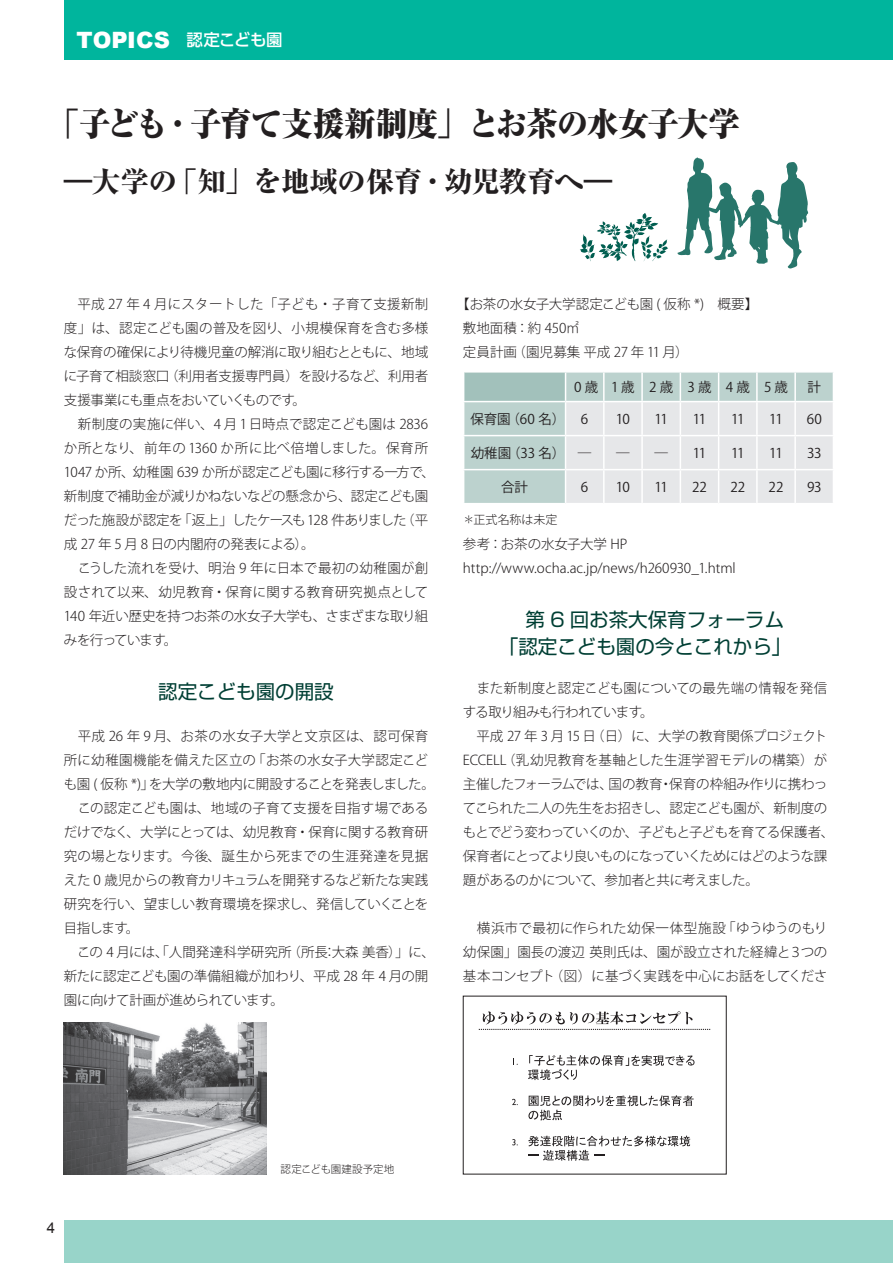
<style>
.page{position:relative;width:893px;height:1263px;background:#fff}
.page>*{position:absolute;margin:0;border:0;box-sizing:border-box;transform-origin:0 0}
.t1{font:800 expanded 33px "Ryumin Pro";letter-spacing:-.025em;color:#231f20;scale:.95 1}
.t2{font:800 28.5px "Ryumin Pro";letter-spacing:-.01em;color:#231f20}
.t3{font:900 22.5px "Arial";letter-spacing:-.005em;color:#fff}
.t4{font:19.5px/27px "Shin Go Pro";color:#003f34;text-align:center}
.t5{font:15px "Arial";color:#231f20}
.t6{font:300 13.5px/24px "Koz Go Pro";letter-spacing:-.015em;color:#231f20}
.t7{font:13.5px "Koz Go Pro";letter-spacing:-.01em;color:#231f20}
.t8{font:13.5px "Koz Go Pro";letter-spacing:.235em;color:#231f20}
.t9{font:300 12px "Koz Go Pro";color:#231f20}
.t10{font:300 10.5px "Koz Go Std";letter-spacing:-.01em;color:#231f20}
.s1{font-family:"UD Shin Go Pro";font-weight:500;font-size:16.5px}
</style>
<div class="page">
<div style="left:64px;top:0;width:829px;height:60px;background:#00b59d"></div>
<div style="left:64px;top:1220px;width:829px;height:43px;background:#98d4c9"></div>
<svg style="left:464px;top:373px;width:101px;height:130px;background:#b7cfca"></svg>
<svg style="left:565px;top:373px;width:268px;height:130px;background:#dde3e3"></svg>
<hr style="left:463px;top:401px;width:103px;height:1px;background:#fff">
<hr style="left:566px;top:401px;width:38px;height:1px;background:#fff">
<hr style="left:565px;top:402px;width:1px;height:33px;background:#fff">
<hr style="left:604px;top:401px;width:38px;height:1px;background:#fff">
<hr style="left:603px;top:402px;width:2px;height:33px;background:#fff">
<hr style="left:642px;top:401px;width:38px;height:1px;background:#fff">
<hr style="left:641px;top:402px;width:2px;height:33px;background:#fff">
<hr style="left:680px;top:401px;width:39px;height:1px;background:#fff">
<hr style="left:680px;top:402px;width:1px;height:33px;background:#fff">
<hr style="left:719px;top:401px;width:38px;height:1px;background:#fff">
<hr style="left:718px;top:402px;width:1px;height:33px;background:#fff">
<hr style="left:757px;top:401px;width:38px;height:1px;background:#fff">
<hr style="left:756px;top:402px;width:2px;height:33px;background:#fff">
<hr style="left:795px;top:401px;width:39px;height:1px;background:#fff">
<hr style="left:794px;top:402px;width:2px;height:33px;background:#fff">
<hr style="left:463px;top:435px;width:103px;height:1px;background:#fff">
<hr style="left:566px;top:435px;width:38px;height:1px;background:#fff">
<hr style="left:565px;top:436px;width:1px;height:33px;background:#fff">
<hr style="left:604px;top:435px;width:38px;height:1px;background:#fff">
<hr style="left:603px;top:436px;width:2px;height:33px;background:#fff">
<hr style="left:642px;top:435px;width:38px;height:1px;background:#fff">
<hr style="left:641px;top:436px;width:2px;height:33px;background:#fff">
<hr style="left:680px;top:435px;width:39px;height:1px;background:#fff">
<hr style="left:680px;top:436px;width:1px;height:33px;background:#fff">
<hr style="left:719px;top:435px;width:38px;height:1px;background:#fff">
<hr style="left:718px;top:436px;width:1px;height:33px;background:#fff">
<hr style="left:757px;top:435px;width:38px;height:1px;background:#fff">
<hr style="left:756px;top:436px;width:2px;height:33px;background:#fff">
<hr style="left:795px;top:435px;width:39px;height:1px;background:#fff">
<hr style="left:794px;top:436px;width:2px;height:33px;background:#fff">
<hr style="left:463px;top:469px;width:103px;height:1px;background:#fff">
<hr style="left:566px;top:469px;width:38px;height:1px;background:#fff">
<hr style="left:565px;top:470px;width:1px;height:33px;background:#fff">
<hr style="left:604px;top:469px;width:38px;height:1px;background:#fff">
<hr style="left:603px;top:470px;width:2px;height:33px;background:#fff">
<hr style="left:642px;top:469px;width:38px;height:1px;background:#fff">
<hr style="left:641px;top:470px;width:2px;height:33px;background:#fff">
<hr style="left:680px;top:469px;width:39px;height:1px;background:#fff">
<hr style="left:680px;top:470px;width:1px;height:33px;background:#fff">
<hr style="left:719px;top:469px;width:38px;height:1px;background:#fff">
<hr style="left:718px;top:470px;width:1px;height:33px;background:#fff">
<hr style="left:757px;top:469px;width:38px;height:1px;background:#fff">
<hr style="left:756px;top:470px;width:2px;height:33px;background:#fff">
<hr style="left:795px;top:469px;width:39px;height:1px;background:#fff">
<hr style="left:794px;top:470px;width:2px;height:33px;background:#fff">
<img style="left:64px;top:1022px;width:203px;height:152px">
<svg style="left:479px;top:1011px;width:232px;height:19px"></svg>
<svg style="left:528px;top:1055px;width:166px;height:25px"></svg>
<svg style="left:512px;top:1099px;width:6px;height:6px"></svg>
<svg style="left:528px;top:1095px;width:166px;height:25px"></svg>
<svg style="left:512px;top:1139px;width:6px;height:6px"></svg>
<svg style="left:528px;top:1136px;width:162px;height:25px"></svg>
<svg style="left:580px;top:213px;width:88px;height:48px"></svg>
<svg style="left:677px;top:157px;width:131px;height:112px"></svg>
<h3 class="t3" style="left:77px;top:23px;width:208px">TOPICS <span class="s1">認定こども園</span></h3>
<h1 class="t1" style="left:48px;top:97px;width:730px">「子ども・子育て支援新制度」とお茶の水女子大学</h1>
<h2 class="t2" style="left:64px;top:159px;width:550px">―大学の「知」を地域の保育・幼児教育へ―</h2>
<p class="t6" style="left:64px;top:292px;width:373px">　平成 27 年 4 月にスタートした「子ども・子育て支援新制度」は、認定こども園の普及を図り、小規模保育を含む多様な保育の確保により待機児童の解消に取り組むとともに、地域に子育て相談窓口（利用者支援専門員）を設けるなど、利用者支援事業にも重点をおいていくものです。<br>　新制度の実施に伴い、4 月 1 日時点で認定こども園は 2836か所となり、前年の 1360 か所に比べ倍増しました。保育所<br>1047 か所、幼稚園 639 か所が認定こども園に移行する一方で、新制度で補助金が減りかねないなどの懸念から、認定こども園だった施設が認定を「返上」したケースも 128 件ありました（平成 27 年 5 月 8 日の内閣府の発表による）。<br>　こうした流れを受け、明治 9 年に日本で最初の幼稚園が創設されて以来、幼児教育・保育に関する教育研究拠点として<br>140 年近い歴史を持つお茶の水女子大学も、さまざまな取り組みを行っています。</p>
<h3 class="t4" style="left:158px;top:675px;width:177px">認定こども園の開設</h3>
<p class="t6" style="left:64px;top:724px;width:373px">　平成 26 年 9 月、お茶の水女子大学と文京区は、認可保育所に幼稚園機能を備えた区立の「お茶の水女子大学認定こども園 ( 仮称 *)」を大学の敷地内に開設することを発表しました。　この認定こども園は、地域の子育て支援を目指す場であるだけでなく、大学にとっては、幼児教育・保育に関する教育研究の場となります。今後、誕生から死までの生涯発達を見据えた 0 歳児からの教育カリキュラムを開発するなど新たな実践研究を行い、望ましい教育環境を探求し、発信していくことを目指します。<br>　この 4 月には、「人間発達科学研究所（所長：大森 美香）」に、新たに認定こども園の準備組織が加わり、平成 28 年 4 月の開園に向けて計画が進められています。</p>
<p class="t6" style="left:463px;top:292px;width:297px;text-indent:-7px">【お茶の水女子大学認定こども園 ( 仮称 *)　概要】敷地面積：約 450㎡<br>定員計画（園児募集 平成 27 年 11 月）</p>
<p class="t8" style="left:574px;top:378px;width:215px">0歳 1歳 2歳 3歳 4歳 5歳</p>
<p class="t7" style="left:807px;top:378px;width:15px">計</p>
<p class="t7" style="left:471px;top:410px;width:119px">保育園（60 名） 6</p>
<p class="t7" style="left:616px;top:410px;width:16px">10</p>
<p class="t7" style="left:654px;top:410px;width:15px">11</p>
<p class="t7" style="left:693px;top:410px;width:15px">11</p>
<p class="t7" style="left:731px;top:410px;width:15px">11</p>
<p class="t7" style="left:769px;top:410px;width:15px">11</p>
<p class="t7" style="left:807px;top:410px;width:17px">60</p>
<p class="t7" style="left:471px;top:444px;width:122px">幼稚園（33 名） ―</p>
<p class="t7" style="left:616px;top:444px;width:15px">―</p>
<p class="t7" style="left:654px;top:444px;width:15px">―</p>
<p class="t7" style="left:693px;top:444px;width:15px">11</p>
<p class="t7" style="left:731px;top:444px;width:15px">11</p>
<p class="t7" style="left:769px;top:444px;width:15px">11</p>
<p class="t7" style="left:807px;top:444px;width:16px">33</p>
<p class="t7" style="left:501px;top:478px;width:29px">合計</p>
<p class="t7" style="left:581px;top:478px;width:9px">6</p>
<p class="t7" style="left:616px;top:478px;width:16px">10</p>
<p class="t7" style="left:654px;top:478px;width:15px">11</p>
<p class="t7" style="left:692px;top:478px;width:16px">22</p>
<p class="t7" style="left:730px;top:478px;width:16px">22</p>
<p class="t7" style="left:769px;top:478px;width:16px">22</p>
<p class="t7" style="left:807px;top:478px;width:16px">93</p>
<p class="t9" style="left:463px;top:512px;width:96px">＊正式名称は未定</p>
<p class="t6" style="left:463px;top:533px;width:274px">参考：お茶の水女子大学 HP http://www.ocha.ac.jp/news/h260930_1.html</p>
<h3 class="t4" style="left:467px;top:603px;width:358px">　　　第 6 回お茶大保育フォーラム　　「認定こども園の今とこれから」</h3>
<p class="t6" style="left:463px;top:676px;width:373px">　また新制度と認定こども園についての最先端の情報を発信する取り組みも行われています。<br>　平成 27 年 3 月 15 日（日）に、大学の教育関係プロジェクト<br>ECCELL（乳幼児教育を基軸とした生涯学習モデルの構築）が主催したフォーラムでは、国の教育・保育の枠組み作りに携わってこられた二人の先生をお招きし、認定こども園が、新制度のもとでどう変わっていくのか、子どもと子どもを育てる保護者、保育者にとってより良いものになっていくためにはどのような課題があるのかについて、参加者と共に考えました。</p>
<p class="t6" style="left:463px;top:916px;width:366px;text-align:justify">　横浜市で最初に作られた幼保一体型施設「ゆうゆうのもり幼保園」園長の渡辺 英則氏は、園が設立された経緯と３つの基本コンセプト（図）に基づく実践を中心にお話をしてくださ</p>
<p class="t5" style="left:47px;top:1218px;width:10px">4</p>
<p class="t10" style="left:281px;top:1163px;width:115px">認定こども園建設予定地</p>
</div>
